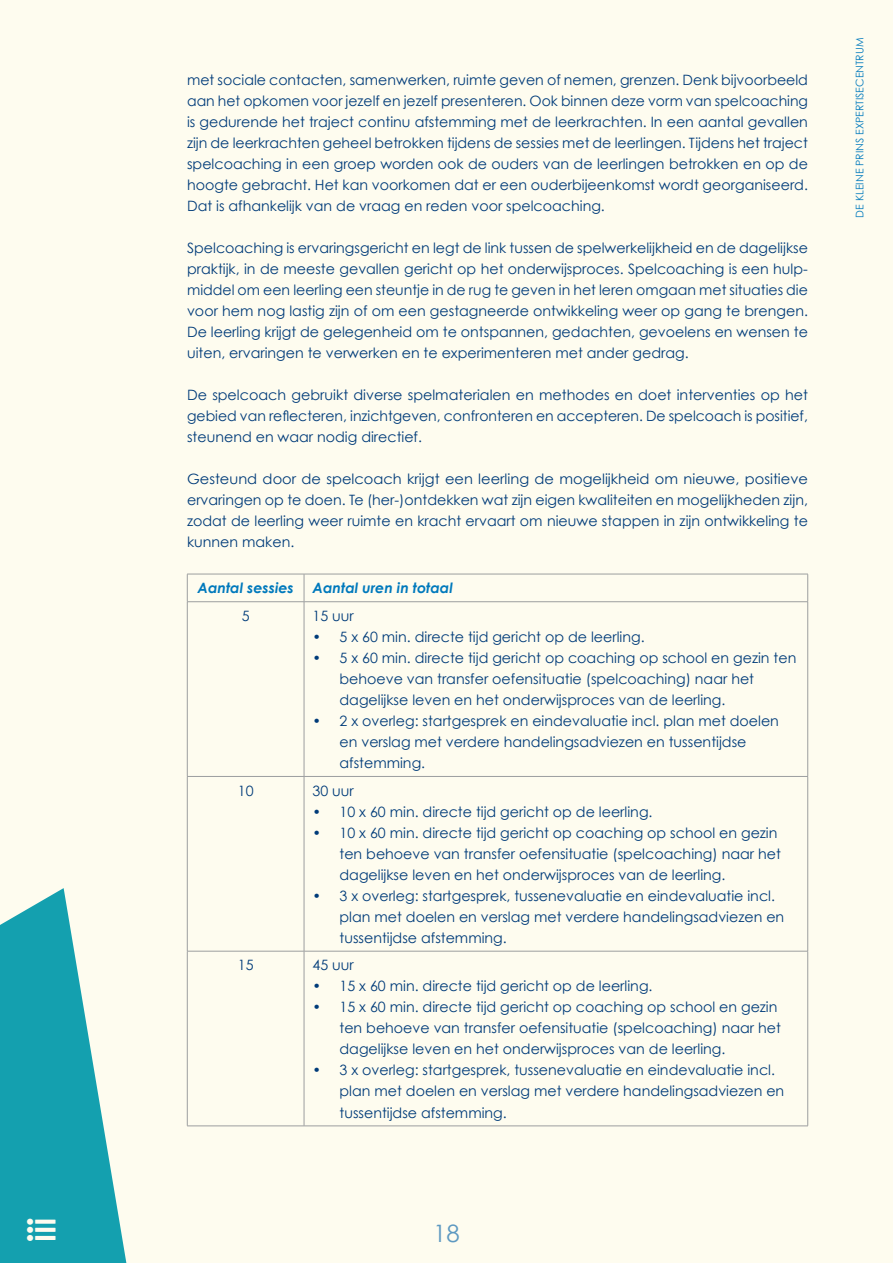
<style>
.page{position:relative;width:893px;height:1263px;background:#fefcef}
.page>*{position:absolute;margin:0;border:0;box-sizing:border-box;transform-origin:0 0}
.t1{font:24px "Century Gothic";color:#5d99c1}
.t2{font:14.25px/21px "Century Gothic";color:#003b79}
.t3{font:italic 700 14.25px "Century Gothic";color:#0079bc}
.t4{font:10.5px "Century Gothic";color:#0079bc}
</style>
<div class="page">
<svg style="left:0;top:888px;width:126px;height:375px;fill:#14a0af"></svg>
<svg style="left:304px;top:575px;width:1px;height:26px"></svg>
<hr style="left:304px;top:602px;width:1px;height:174px;background:#9c9e9f">
<hr style="left:187px;top:776px;width:117px;height:1px;background:#9c9e9f">
<hr style="left:304px;top:776px;width:504px;height:1px;background:#9c9e9f">
<hr style="left:304px;top:777px;width:1px;height:174px;background:#9c9e9f">
<hr style="left:187px;top:951px;width:117px;height:1px;background:#9c9e9f">
<hr style="left:304px;top:951px;width:504px;height:1px;background:#9c9e9f">
<hr style="left:304px;top:951px;width:1px;height:175px;background:#9c9e9f">
<hr style="left:187px;top:602px;width:1px;height:174px;background:#9c9e9f">
<hr style="left:807px;top:602px;width:1px;height:174px;background:#9c9e9f">
<hr style="left:187px;top:777px;width:1px;height:174px;background:#9c9e9f">
<hr style="left:807px;top:777px;width:1px;height:174px;background:#9c9e9f">
<hr style="left:187px;top:951px;width:1px;height:175px;background:#9c9e9f">
<hr style="left:807px;top:951px;width:1px;height:175px;background:#9c9e9f">
<hr style="left:187px;top:1125px;width:117px;height:1px;background:#9c9e9f">
<hr style="left:304px;top:1125px;width:504px;height:1px;background:#9c9e9f">
<hr style="left:187px;top:574px;width:117px;height:1px;background:#9c9e9f">
<svg style="left:187px;top:574px;width:1px;height:27px"></svg>
<hr style="left:304px;top:574px;width:504px;height:1px;background:#9c9e9f">
<svg style="left:807px;top:574px;width:1px;height:27px"></svg>
<hr style="left:187px;top:601px;width:117px;height:1px;background:#9c9e9f">
<hr style="left:304px;top:601px;width:504px;height:1px;background:#9c9e9f">
<svg style="left:27px;top:1219px;width:29px;height:22px"></svg>
<p class="t2" style="left:187px;top:69px;width:622px;text-align:justify">met sociale contacten, samenwerken, ruimte geven of nemen, grenzen. Denk bijvoorbeeld aan het opkomen voor jezelf en jezelf presenteren. Ook binnen deze vorm van spelcoaching is gedurende het traject continu afstemming met de leerkrachten. In een aantal gevallen zijn de leerkrachten geheel betrokken tijdens de sessies met de leerlingen. Tijdens het traject spelcoaching in een groep worden ook de ouders van de leerlingen betrokken en op de hoogte gebracht. Het kan voorkomen dat er een ouderbijeenkomst wordt georganiseerd.<br>Dat is afhankelijk van de vraag en reden voor spelcoaching.</p>
<p class="t2" style="left:187px;top:237px;width:622px;text-align:justify">Spelcoaching is ervaringsgericht en legt de link tussen de spelwerkelijkheid en de dagelijkse praktijk, in de meeste gevallen gericht op het onderwijsproces. Spelcoaching is een hulp&shy;middel om een leerling een steuntje in de rug te geven in het leren omgaan met situaties die voor hem nog lastig zijn of om een gestagneerde ontwikkeling weer op gang te brengen.<br>De leerling krijgt de gelegenheid om te ontspannen, gedachten, gevoelens en wensen te uiten, ervaringen te verwerken en te experimenteren met ander gedrag.</p>
<p class="t2" style="left:187px;top:384px;width:622px;text-align:justify">De spelcoach gebruikt diverse spelmaterialen en methodes en doet interventies op het gebied van reflecteren, inzichtgeven, confronteren en accepteren. De spelcoach is positief, steunend en waar nodig directief.</p>
<p class="t2" style="left:187px;top:468px;width:622px;text-align:justify">Gesteund door de spelcoach krijgt een leerling de mogelijkheid om nieuwe, positieve ervaringen op te doen. Te (her-)ontdekken wat zijn eigen kwaliteiten en mogelijkheden zijn, zodat de leerling weer ruimte en kracht ervaart om nieuwe stappen in zijn ontwikkeling te kunnen maken.</p>
<p class="t3" style="left:197px;top:579px;width:98px">Aantal sessies</p>
<p class="t3" style="left:313px;top:579px;width:142px">Aantal uren in totaal</p>
<p class="t2" style="left:242px;top:605px;width:9px">5</p>
<p class="t2" style="left:313px;top:605px;width:43px">15 uur</p>
<p class="t2" style="left:313px;top:626px;width:334px">• 5 x 60 min. directe tijd gericht op de leerling.</p>
<p class="t2" style="left:340px;top:647px;width:458px;text-indent:-27px">• 5 x 60 min. directe tijd gericht op coaching op school en gezin ten behoeve van transfer oefensituatie (spelcoaching) naar het dagelijkse leven en het onderwijsproces van de leerling.</p>
<p class="t2" style="left:340px;top:710px;width:441px;text-indent:-27px">• 2 x overleg: startgesprek en eindevaluatie incl. plan met doelen en verslag met verdere handelingsadviezen en tussentijdse afstemming.</p>
<p class="t2" style="left:238px;top:780px;width:17px">10</p>
<p class="t2" style="left:313px;top:780px;width:43px">30 uur</p>
<p class="t2" style="left:313px;top:801px;width:341px">• 10 x 60 min. directe tijd gericht op de leerling.</p>
<p class="t2" style="left:340px;top:822px;width:443px;text-indent:-27px">• 10 x 60 min. directe tijd gericht op coaching op school en gezin ten behoeve van transfer oefensituatie (spelcoaching) naar het dagelijkse leven en het onderwijsproces van de leerling.</p>
<p class="t2" style="left:340px;top:885px;width:446px;text-indent:-27px">• 3 x overleg: startgesprek, tussenevaluatie en eindevaluatie incl. plan met doelen en verslag met verdere handelingsadviezen en tussentijdse afstemming.</p>
<p class="t2" style="left:238px;top:954px;width:17px">15</p>
<p class="t2" style="left:313px;top:954px;width:43px">45 uur</p>
<p class="t2" style="left:313px;top:975px;width:341px">• 15 x 60 min. directe tijd gericht op de leerling.</p>
<p class="t2" style="left:340px;top:996px;width:443px;text-indent:-27px">• 15 x 60 min. directe tijd gericht op coaching op school en gezin ten behoeve van transfer oefensituatie (spelcoaching) naar het dagelijkse leven en het onderwijsproces van de leerling.</p>
<p class="t2" style="left:340px;top:1059px;width:446px;text-indent:-27px">• 3 x overleg: startgesprek, tussenevaluatie en eindevaluatie incl. plan met doelen en verslag met verdere handelingsadviezen en tussentijdse afstemming.</p>
<h1 class="t1" style="left:433px;top:1218px;width:28px">18</h1>
<p class="t4" style="left:853px;top:218px;width:181px;rotate:-90deg">DE KLEINE PRINS EXPERTISECENTRUM</p>
</div>
